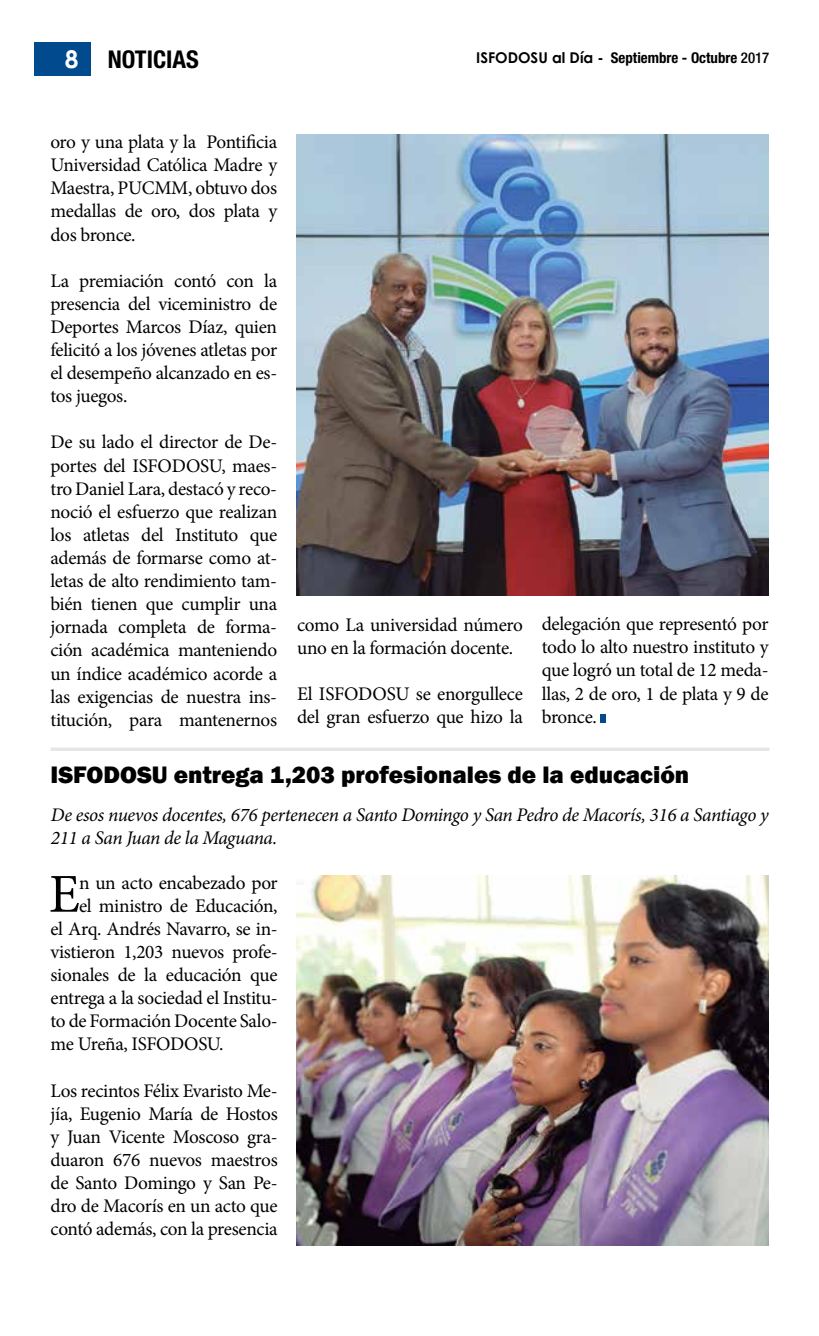
<style>
.page{position:relative;width:819px;height:1336px;background:#fff}
.page>*{position:absolute;margin:0;border:0;box-sizing:border-box;transform-origin:0 0}
.t1{font:54.77px "Minion Pro";color:#000}
.t2{font:800 24.5px "Franklin Gothic";color:#000}
.t3{font:700 condensed 24.5px "Helvetica Neue";color:#000}
.t4{font:19.25px/23.1px "Minion Pro";letter-spacing:-.015em;color:#000;text-align:justify}
.t5{font:italic 19.25px/23.1px "Minion Pro";letter-spacing:-.025em;color:#000}
.t6{font:700 condensed 14.88px "Helvetica Neue";color:#000}
.s1{font-family:"Century Gothic";font-stretch:normal;color:#fff}
.s2{font-family:"Century Gothic";font-stretch:normal}
.s3{font-weight:500}
</style>
<div class="page">
<div style="left:34px;top:42px;width:57px;height:34px;background:#004a8d"></div>
<svg style="left:51px;top:747px;width:719px;height:4px;fill:#e6e6e7"></svg>
<img style="left:297px;top:134px;width:472px;height:461px">
<div style="left:601px;top:713px;width:5px;height:9px;background:#004a8d"></div>
<img style="left:296px;top:875px;width:473px;height:370px">
<p class="t3" style="left:65px;top:45px;width:135px"><span class="s1">8</span> noticias</p>
<p class="t6" style="left:476px;top:48px;width:295px"><span class="s2">ISFODOSU al Día -</span> Septiembre - Octubre <span class="s3">2017</span></p>
<p class="t4" style="left:50px;top:130px;width:228px">oro y una plata y la Pontificia Universidad Católica Madre y Maestra, PUCMM, obtuvo dos medallas de oro, dos plata y dos bronce.</p>
<p class="t4" style="left:50px;top:269px;width:228px">La premiación contó con la presencia del viceministro de Deportes Marcos Díaz, quien felicitó a los jóvenes atletas por el desempeño alcanzado en es&shy;tos juegos.</p>
<p class="t4" style="left:50px;top:431px;width:228px">De su lado el director de De&shy;portes del Isfodosu</p>
<p class="t4" style="left:50px;top:454px;width:228px;text-indent:171px">, maes&shy;tro Daniel Lara, destacó y reco&shy;noció el esfuerzo que realizan los atletas del Instituto que además de formarse como at&shy;letas de alto rendimiento tam&shy;bién tienen que cumplir una jornada completa de forma&shy;ción académica manteniendo un índice académico acorde a las exigencias de nuestra ins&shy;titución, para mantenernos</p>
<p class="t4" style="left:297px;top:613px;width:227px">como La universidad número uno en la formación docente.</p>
<p class="t4" style="left:297px;top:682px;width:42px">El Isfodosu</p>
<p class="t4" style="left:297px;top:682px;width:227px;text-align:right">se enorgullece<br>del gran esfuerzo que hizo la</p>
<p class="t4" style="left:542px;top:612px;width:228px">delegación que representó por todo lo alto nuestro instituto y que logró un total de 12 meda&shy;llas, 2 de oro, 1 de plata y 9 de bronce.</p>
<p class="t2" style="left:51px;top:759px;width:640px">ISFODOSU entrega 1,203 profesionales de la educación</p>
<p class="t5" style="left:51px;top:803px;width:719px">De esos nuevos docentes, 676 pertenecen a Santo Domingo y San Pedro de Macorís, 316 a Santiago y<br>211 a San Juan de la Maguana.</p>
<h1 class="t1" style="left:49px;top:857px;width:33px">E</h1>
<p class="t4" style="left:79px;top:871px;width:200px">n un acto encabezado por</p>
<p class="t4" style="left:79px;top:894px;width:200px">el ministro de Educación,</p>
<p class="t4" style="left:51px;top:917px;width:229px">el Arq. Andrés Navarro, se in-</p>
<p class="t4" style="left:51px;top:940px;width:229px">vistieron 1,203 nuevos profe-</p>
<p class="t4" style="left:51px;top:963px;width:229px">sionales de la educación que</p>
<p class="t4" style="left:51px;top:986px;width:229px">entrega a la sociedad el Institu-</p>
<p class="t4" style="left:51px;top:1009px;width:229px">to de Formación Docente Salo-</p>
<p class="t4" style="left:51px;top:1032px;width:175px">me Ureña, ISFODOSU.</p>
<p class="t4" style="left:51px;top:1079px;width:229px">Los recintos Félix Evaristo Me&shy;jía, Eugenio María de Hostos y Juan Vicente Moscoso gra&shy;duaron 676 nuevos maestros de Santo Domingo y San Pe&shy;dro de Macorís en un acto que contó además, con la presencia</p>
</div>
